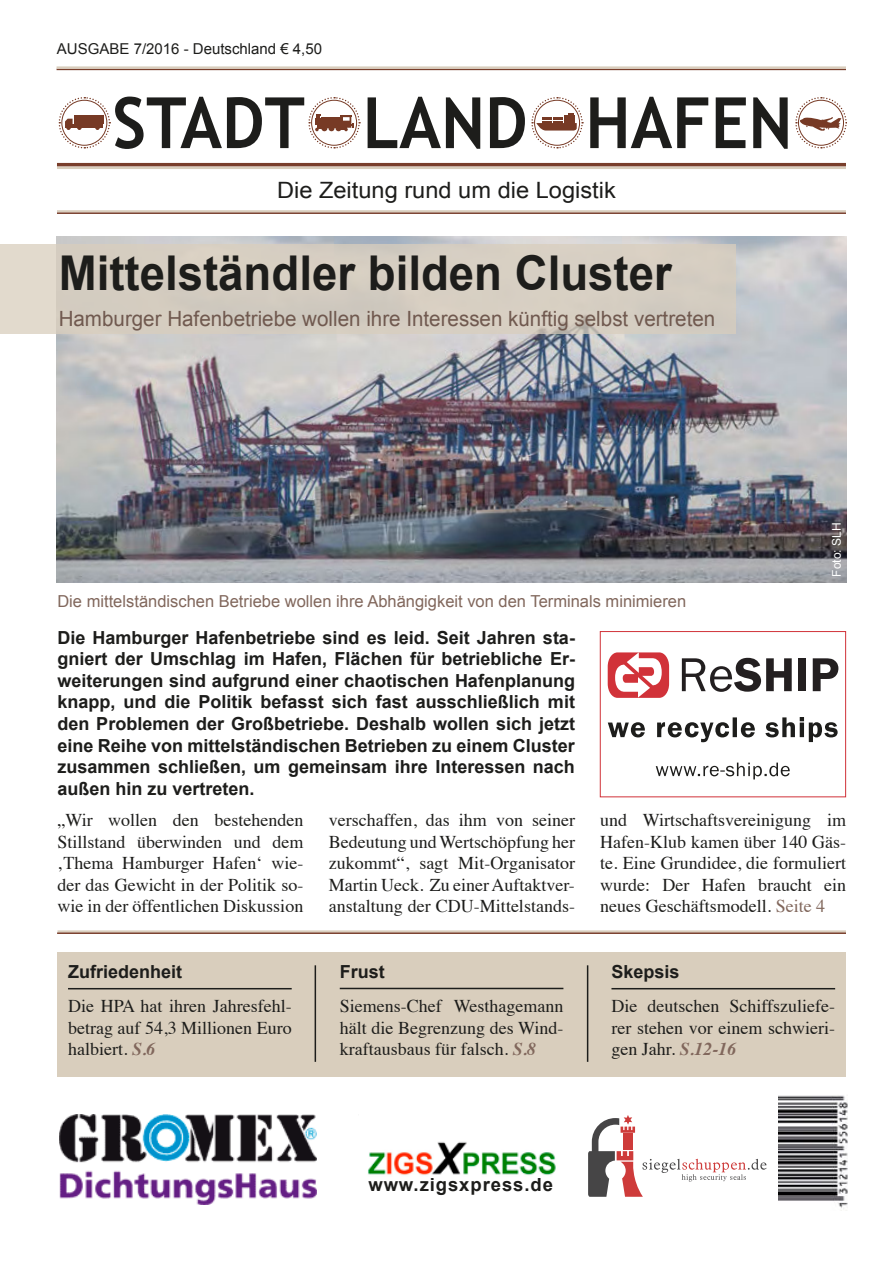
<style>
.page{position:relative;width:893px;height:1263px;background:#fff}
.page>*{position:absolute;margin:0;border:0;box-sizing:border-box;transform-origin:0 0}
.t1{font:700 48px "Arial";color:#1d1d1b;scale:.95 1}
.t2{font:22.5px "Arial";color:#1d1d1b;scale:1.05 1}
.t3{font:21px "Arial";color:#70594f}
.t4{font:700 18.45px "Arial";letter-spacing:.05em;color:#1d1d1b}
.t5{font:18px/21.6px "Times";color:#1d1d1b;text-align:justify}
.t6{font:700 18px/21.6px "Arial";color:#1d1d1b;text-align:justify}
.t7{font:16.5px "Arial";color:#81675c}
.t8{font:15px "Arial";color:#1d1d1b}
.t9{font:12px "Arial";color:#fff}
.s1{color:#81675c}
.s2{font-weight:700;font-style:italic;color:#81675c}
</style>
<div class="page">
<img style="left:57px;top:236px;width:789px;height:347px">
<div style="left:0;top:244px;width:736px;height:90px;background:#d9cebd"></div>
<div style="left:57px;top:952px;width:789px;height:125px;background:#d9cebd"></div>
<hr style="left:68px;top:988px;width:224px;height:1px;background:#1d1d1b">
<hr style="left:340px;top:988px;width:223px;height:1px;background:#1d1d1b">
<hr style="left:611px;top:988px;width:224px;height:1px;background:#1d1d1b">
<hr style="left:315px;top:965px;width:1px;height:97px;background:#1d1d1b">
<hr style="left:587px;top:965px;width:1px;height:97px;background:#1d1d1b">
<img style="left:778px;top:1095px;width:70px;height:114px">
<img style="left:59px;top:1114px;width:257px;height:90px">
<img style="left:368px;top:1142px;width:188px;height:33px">
<svg style="left:588px;top:1115px;width:179px;height:82px"></svg>
<hr style="left:57px;top:69px;width:789px;height:1px;background:#793e2b">
<hr style="left:57px;top:66px;width:789px;height:3px;background:#d9cebd">
<hr style="left:57px;top:166px;width:790px;height:3px;background:#d9cebd">
<hr style="left:57px;top:210px;width:790px;height:2px;background:#d9cebd">
<hr style="left:57px;top:163px;width:790px;height:3px;background:#793e2b">
<hr style="left:57px;top:212px;width:790px;height:2px;background:#793e2b">
<svg style="left:682px;top:658px;width:110px;height:34px"></svg>
<div style="left:798px;top:658px;width:8px;height:33px;background:#231f20"></div>
<svg style="left:813px;top:658px;width:25px;height:33px"></svg>
<svg style="left:608px;top:652px;width:61px;height:46px"></svg>
<svg style="left:656px;top:763px;width:134px;height:16px"></svg>
<svg style="left:608px;top:717px;width:230px;height:25px"></svg>
<div style="left:600px;top:631px;width:246px;height:166px;border:1px solid #d13239"></div>
<div style="left:846px;top:61px;width:26px;height:175px;background:#fff"></div>
<hr style="left:58px;top:930px;width:788px;height:3px;background:#d9cebd">
<hr style="left:57px;top:932px;width:790px;height:2px;background:#793e2b">
<div style="left:846px;top:924px;width:6px;height:14px;background:#fff"></div>
<svg style="left:590px;top:97px;width:198px;height:52px"></svg>
<svg style="left:368px;top:97px;width:216px;height:52px"></svg>
<svg style="left:59px;top:97px;width:302px;height:52px"></svg>
<svg style="left:795px;top:97px;width:52px;height:52px"></svg>
<p class="t8" style="left:57px;top:43px;width:267px">AUSGABE 7/2016 - Deutschland € 4,50</p>
<p class="t2" style="left:277px;top:181px;width:324px">Die Zeitung rund um die Logistik</p>
<h1 class="t1" style="left:59px;top:255px;width:647px">Mittelständler bilden Cluster</h1>
<p class="t3" style="left:59px;top:311px;width:658px">Hamburger Hafenbetriebe wollen ihre Interessen künftig selbst vertreten</p>
<p class="t7" style="left:57px;top:595px;width:630px">Die mittelständischen Betriebe wollen ihre Abhängigkeit von den Terminals minimieren</p>
<p class="t9" style="left:832px;top:577px;width:56px;rotate:-90deg">Foto: SLH</p>
<p class="t6" style="left:57px;top:628px;width:519px">Die Hamburger Hafenbetriebe sind es leid. Seit Jahren sta&shy;gniert der Umschlag im Hafen, Flächen für betriebliche Er&shy;weiterungen sind aufgrund einer chaotischen Hafenplanung knapp, und die Politik befasst sich fast ausschließlich mit den Problemen der Großbetriebe. Deshalb wollen sich jetzt eine Reihe von mittelständischen Betrieben zu einem Cluster zusammen schließen, um gemeinsam ihre Interessen nach außen hin zu vertreten.</p>
<p class="t5" style="left:57px;top:810px;width:247px">„Wir wollen den bestehenden Stillstand überwinden und dem ‚Thema Hamburger Hafen‘ wie&shy;der das Gewicht in der Politik so&shy;wie in der öffentlichen Diskussion</p>
<p class="t5" style="left:329px;top:810px;width:248px">verschaffen, das ihm von seiner Bedeutung und Wertschöpfung her zukommt“, sagt Mit-Organisator Martin Ueck. Zu einer Auftaktver&shy;anstaltung der CDU-Mittelstands-</p>
<p class="t5" style="left:600px;top:810px;width:247px">und Wirtschaftsvereinigung im Hafen-Klub kamen über 140 Gäs&shy;te. Eine Grundidee, die formuliert wurde: Der Hafen braucht ein neues Geschäftsmodell. <span class="s1">Seite 4</span></p>
<p class="t6" style="left:68px;top:963px;width:116px">Zufriedenheit</p>
<p class="t5" style="left:68px;top:996px;width:225px">Die HPA hat ihren Jahresfehl&shy;betrag auf 54,3 Millionen Euro halbiert. <span class="s2">S.6</span></p>
<p class="t6" style="left:340px;top:963px;width:46px">Frust</p>
<p class="t5" style="left:340px;top:996px;width:225px">Siemens-Chef Westhagemann hält die Begrenzung des Wind&shy;kraftausbaus für falsch. <span class="s2">S.8</span></p>
<p class="t4" style="left:368px;top:1178px;width:186px">www.zigsxpress.de</p>
<p class="t6" style="left:611px;top:963px;width:70px">Skepsis</p>
<p class="t5" style="left:611px;top:996px;width:225px">Die deutschen Schiffszuliefe&shy;rer stehen vor einem schwieri&shy;gen Jahr. <span class="s2">S.12-16</span></p>
</div>
